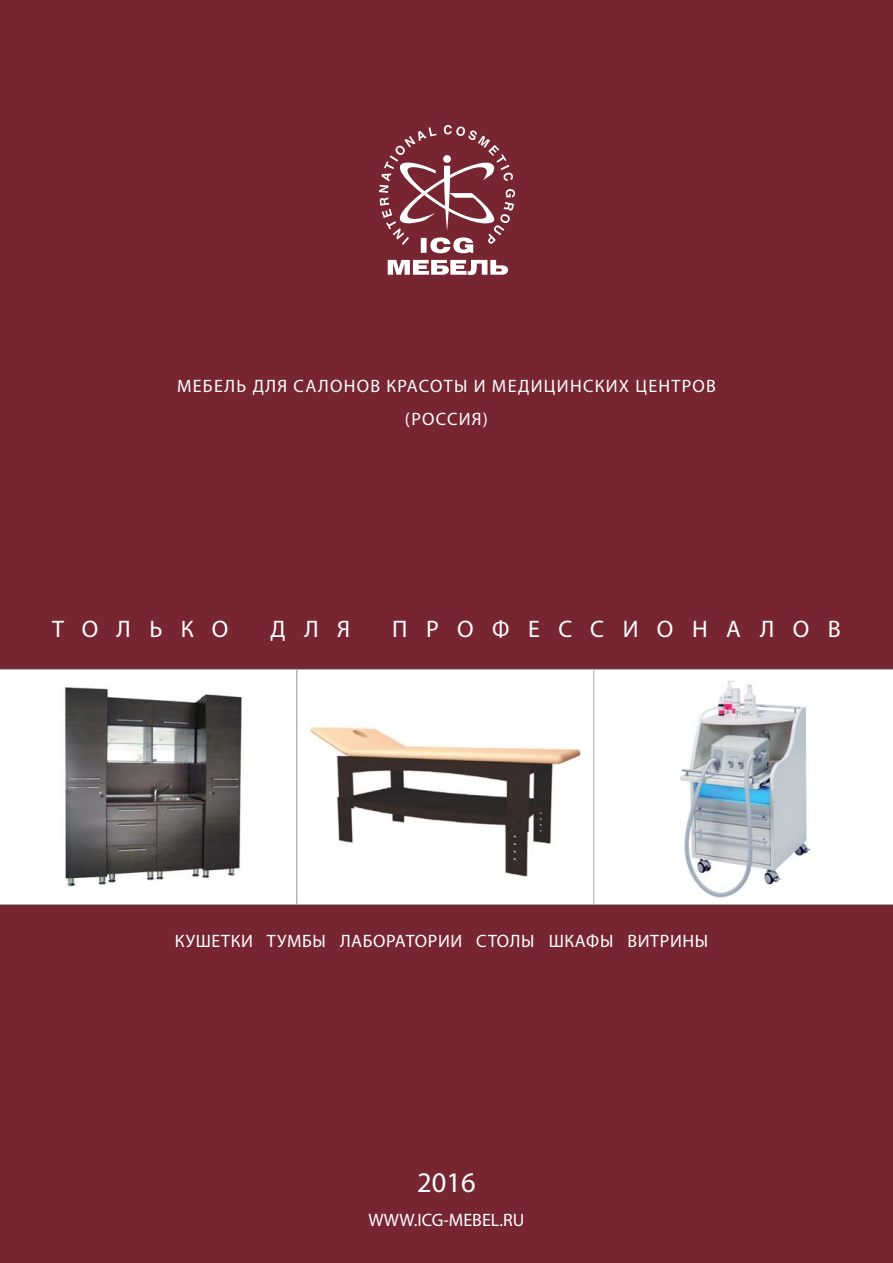
<style>
.page{position:relative;width:893px;height:1263px;background:#772531}
.page>*{position:absolute;margin:0;border:0;box-sizing:border-box;transform-origin:0 0}
.t1{font:28.5px "Myriad Pro";color:#fff}
.t2{font:24px "Myriad Pro";letter-spacing:.77em;color:#fff}
.t3{font:18px/33px "Myriad Pro";letter-spacing:.07em;color:#fff;text-align:center}
.t4{font:18px "Myriad Pro";letter-spacing:.05em;color:#fff}
.t5{font:18px "Myriad Pro";color:#fff}
</style>
<div class="page">
<div style="left:0;top:669px;width:296px;height:236px;background:#fff"></div>
<div style="left:297px;top:669px;width:297px;height:236px;background:#fff"></div>
<div style="left:296px;top:669px;width:298px;height:236px;border:1px solid #a7a9ac"></div>
<div style="left:593px;top:669px;width:300px;height:236px;background:#fff"></div>
<svg style="left:379px;top:125px;width:136px;height:150px"></svg>
<img style="left:310px;top:726px;width:272px;height:151px">
<img style="left:665px;top:676px;width:160px;height:227px">
<img style="left:55px;top:679px;width:195px;height:217px">
<p class="t3" style="left:177px;top:371px;width:540px">МЕБЕЛЬ ДЛЯ САЛОНОВ КРАСОТЫ И МЕДИЦИНСКИХ ЦЕНТРОВ (РОССИЯ)</p>
<h2 class="t2" style="left:52px;top:620px;width:178px">ТОЛЬКО</h2>
<h2 class="t2" style="left:270px;top:620px;width:81px">ДЛЯ</h2>
<h2 class="t2" style="left:392px;top:620px;width:450px">ПРОФЕССИОНАЛОВ</h2>
<p class="t4" style="left:175px;top:934px;width:535px">КУШЕТКИ ТУМБЫ ЛАБОРАТОРИИ СТОЛЫ ШКАФЫ ВИТРИНЫ</p>
<h1 class="t1" style="left:417px;top:1171px;width:60px">2016</h1>
<p class="t5" style="left:368px;top:1213px;width:158px">WWW.ICG-MEBEL.RU</p>
</div>
